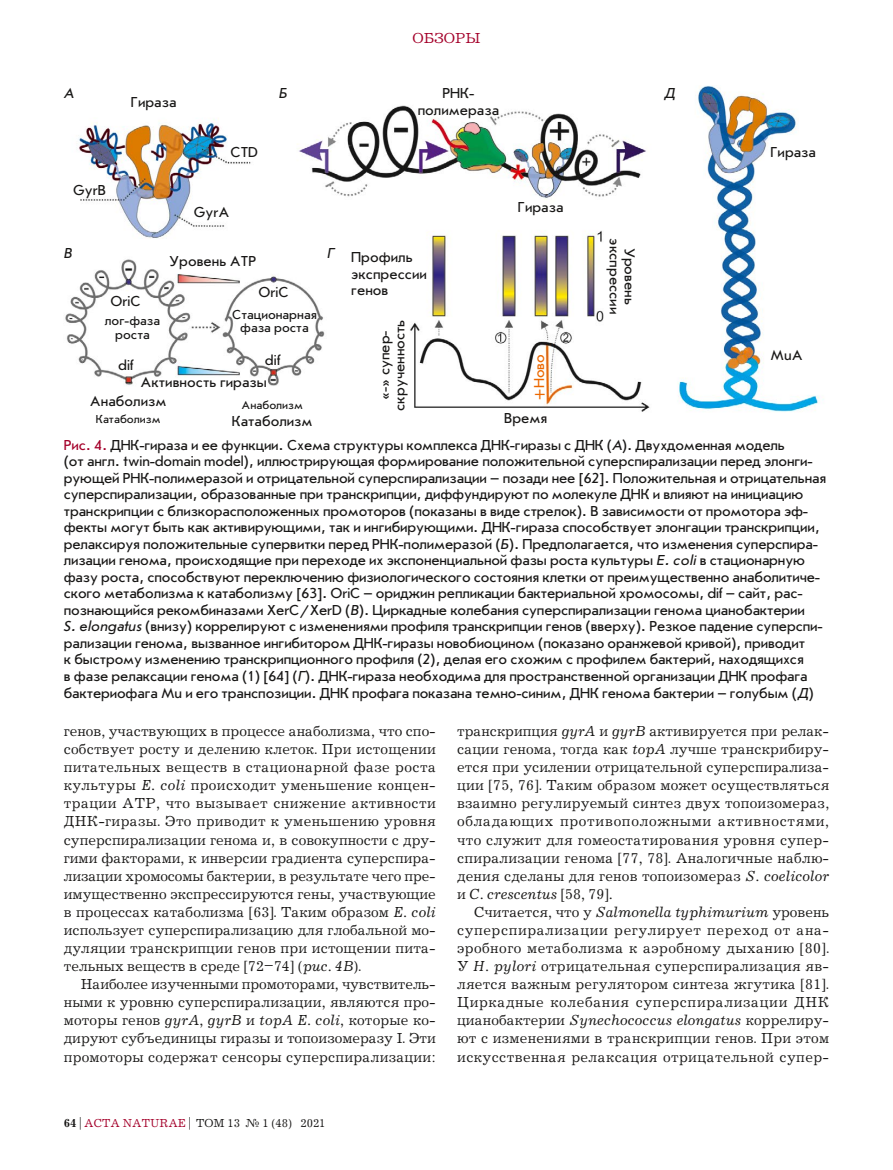
<style>
.page{position:relative;width:893px;height:1170px;background:#fff}
.page>*{position:absolute;margin:0;border:0;box-sizing:border-box;transform-origin:0 0}
.Подпись_Фото{font:15px/16.5px "Journal Sans C";letter-spacing:-.01em;color:#181716;text-align:center}
.Текст{font:15px/18px "Journal C";letter-spacing:.015em;color:#181716;text-align:justify}
.t1{font:15px "Journal C";color:#a4002a}
.Подпись_Фото-2{font:italic 15px "Journal Sans C";color:#181716}
.Подпись_Фото-3{font:15px "Journal Sans C";color:#ec6800}
.Подпись_Фото-4{font:13.5px/13.5px "Journal Sans C";color:#181716;text-align:center}
.t2{font:12px "Journal C";color:#181716}
.Подпись_Фото-5{font:12px "Journal Sans C";color:#181716}
.s1{color:#a4002a}
.s2{font-style:italic}
.s3{font-weight:700}
</style>
<div class="page">
<img style="left:65px;top:85px;width:759px;height:327px">
<p class="Подпись_Фото-2" style="left:64px;top:86px;width:11px">А</p>
<p class="Подпись_Фото" style="left:73px;top:182px;width:34px">GyrB</p>
<p class="Подпись_Фото" style="left:131px;top:94px;width:47px">Гираза</p>
<p class="Подпись_Фото" style="left:230px;top:144px;width:29px">CTD</p>
<p class="Подпись_Фото" style="left:194px;top:204px;width:37px">GyrА</p>
<p class="t1" style="left:412px;top:31px;width:70px">ОБЗОРЫ</p>
<p class="Подпись_Фото-2" style="left:279px;top:86px;width:10px">Б</p>
<p class="Подпись_Фото" style="left:418px;top:86px;width:83px">РНК&shy;полимераза</p>
<p class="Подпись_Фото" style="left:518px;top:199px;width:47px">Гираза</p>
<p class="Подпись_Фото-2" style="left:64px;top:246px;width:10px">В</p>
<p class="Подпись_Фото" style="left:169px;top:253px;width:89px">Уровень АТP</p>
<p class="Подпись_Фото" style="left:259px;top:284px;width:32px">OriC</p>
<p class="Подпись_Фото" style="left:111px;top:293px;width:32px">OriC</p>
<p class="Подпись_Фото-4" style="left:105px;top:314px;width:57px">лог-фаза роста</p>
<p class="Подпись_Фото-4" style="left:232px;top:307px;width:86px">Стационарная фаза роста</p>
<p class="Подпись_Фото" style="left:265px;top:352px;width:17px">dif</p>
<p class="Подпись_Фото" style="left:118px;top:357px;width:17px">dif</p>
<p class="Подпись_Фото" style="left:90px;top:393px;width:78px">Анаболизм</p>
<p class="Подпись_Фото-5" style="left:96px;top:412px;width:66px">Катаболизм</p>
<p class="Подпись_Фото" style="left:141px;top:374px;width:128px">Активность гиразы</p>
<p class="Подпись_Фото-5" style="left:242px;top:399px;width:63px">Анаболизм</p>
<p class="Подпись_Фото" style="left:232px;top:413px;width:82px">Катаболизм</p>
<p class="Подпись_Фото-2" style="left:327px;top:246px;width:9px">Г</p>
<p class="Подпись_Фото" style="left:351px;top:249px;width:77px;text-align:left">Профиль экспрессии генов</p>
<p class="Подпись_Фото" style="left:377px;top:411px;width:93px;line-height:15px;rotate:-90deg">«-» супер&shy;скрученность</p>
<p class="Подпись_Фото-3" style="left:531px;top:399px;width:47px;rotate:-90deg">+Ново</p>
<p class="Подпись_Фото" style="left:504px;top:410px;width:45px">Время</p>
<p class="Подпись_Фото-2" style="left:663px;top:86px;width:13px">Д</p>
<p class="Подпись_Фото" style="left:637px;top:238px;width:77px;line-height:15px;rotate:90deg">Уровень экспрессии</p>
<p class="Подпись_Фото" style="left:770px;top:144px;width:47px">Гираза</p>
<p class="Подпись_Фото" style="left:770px;top:347px;width:34px">MuA</p>
<p class="Подпись_Фото" style="left:64px;top:437px;width:764px;text-align:left"><span class="s1">Рис. 4.</span> ДНК-гираза и ее функции. Схема структуры комплекса ДНК-гиразы с ДНК (<span class="s2">А</span>). Двухдоменная модель<br>(от англ. twin-domain model), иллюстрирующая формирование положительной суперспирализации перед элонги&shy;рующей РНК-полимеразой и отрицательной суперспирализации – позади нее [62]. Положительная и отрицательная суперспирализации, образованные при транскрипции, диффундируют по молекуле ДНК и влияют на инициацию транскрипции с близкорасположенных промоторов (показаны в виде стрелок). В зависимости от промотора эф&shy;фекты могут быть как активирующими, так и ингибирующими. ДНК-гираза способствует элонгации транскрипции, релаксируя положительные супервитки перед РНК-полимеразой (<span class="s2">Б</span>). Предполагается, что изменения суперспира&shy;лизации генома, происходящие при переходе их экспоненциальной фазы роста культуры <span class="s2">E. coli</span> в стационарную фазу роста, способствуют переключению физиологического состояния клетки от преимущественно анаболитиче&shy;ского метаболизма к катаболизму [63]. OriC – ориджин репликации бактериальной хромосомы, dif – сайт, рас&shy;познающийся рекомбиназами XerC/XerD (<span class="s2">В</span>). Циркадные колебания суперспирализации генома цианобактерии<br><span class="s2">S. elongatus</span> (внизу) коррелируют с изменениями профиля транскрипции генов (вверху). Резкое падение суперспи&shy;рализации генома, вызванное ингибитором ДНК-гиразы новобиоцином (показано оранжевой кривой), приводит<br>к быстрому изменению транскрипционного профиля (2), делая его схожим с профилем бактерий, находящихся<br>в фазе релаксации генома (1) [64] (<span class="s2">Г</span>). ДНК-гираза необходима для пространственной организации ДНК профага бактериофага Mu и его транспозиции. ДНК профага показана темно-синим, ДНК генома бактерии – голубым (<span class="s2">Д</span>)</p>
<p class="Текст" style="left:64px;top:722px;width:374px">генов, участвующих в процессе анаболизма, что спо&shy;собствует росту и делению клеток. При истощении питательных веществ в стационарной фазе роста культуры <span class="s2">E. coli</span> происходит уменьшение концен&shy;трации АТР, что вызывает снижение активности ДНК-гиразы. Это приводит к уменьшению уровня суперспирализации генома и, в совокупности с дру&shy;гими факторами, к инверсии градиента суперспира&shy;лизации хромосомы бактерии, в результате чего пре&shy;имущественно экспрессируются гены, участвующие в процессах катаболизма [63]. Таким образом <span class="s2">E. coli </span>использует суперспирализацию для глобальной мо&shy;дуляции транскрипции генов при истощении пита&shy;тельных веществ в среде [72–74] (<span class="s2">рис. 4В</span>).</p>
<p class="Текст" style="left:64px;top:975px;width:374px;text-indent:17px">Наиболее изученными промоторами, чувствитель&shy;ными к уровню суперспирализации, являются про&shy;моторы генов <span class="s2">gyrA</span>, <span class="s2">gyrB</span> и <span class="s2">topA E. coli</span>, которые ко&shy;дируют субъединицы гиразы и топоизомеразу I. Эти промоторы содержат сенсоры суперспирализации:</p>
<p class="t2" style="left:64px;top:1116px;width:263px"><span class="s3">64</span> | <span class="s1">ACTA NATURAE</span> | ТОМ 13 № 1 (48) 2021</p>
<p class="Текст" style="left:457px;top:722px;width:374px">транскрипция <span class="s2">gyrA</span> и <span class="s2">gyrB</span> активируется при релак&shy;сации генома, тогда как <span class="s2">topA</span> лучше транскрибиру&shy;ется при усилении отрицательной суперспирализа&shy;ции [75, 76]. Таким образом может осуществляться взаимно регулируемый синтез двух топоизомераз, обладающих противоположными активностями, что служит для гомеостатирования уровня супер&shy;спирализации генома [77, 78]. Аналогичные наблю&shy;дения сделаны для генов топоизомераз <span class="s2">S. coelicolor </span>и <span class="s2">C. crescentus</span> [58, 79]<span class="s2">.</span></p>
<p class="Текст" style="left:457px;top:903px;width:374px;text-indent:17px">Считается, что у <span class="s2">Salmonella typhimurium</span> уровень суперспирализации регулирует переход от ана&shy;эробного метаболизма к аэробному дыханию [80].<br>У <span class="s2">H. pylori</span> отрицательная суперспирализация яв&shy;ляется важным регулятором синтеза жгутика [81].<br>Циркадные колебания суперспирализации ДНК цианобактерии <span class="s2">Synechococcus elongatus</span> коррелиру&shy;ют с изменениями в транскрипции генов. При этом искусственная релаксация отрицательной супер-</p>
</div>
